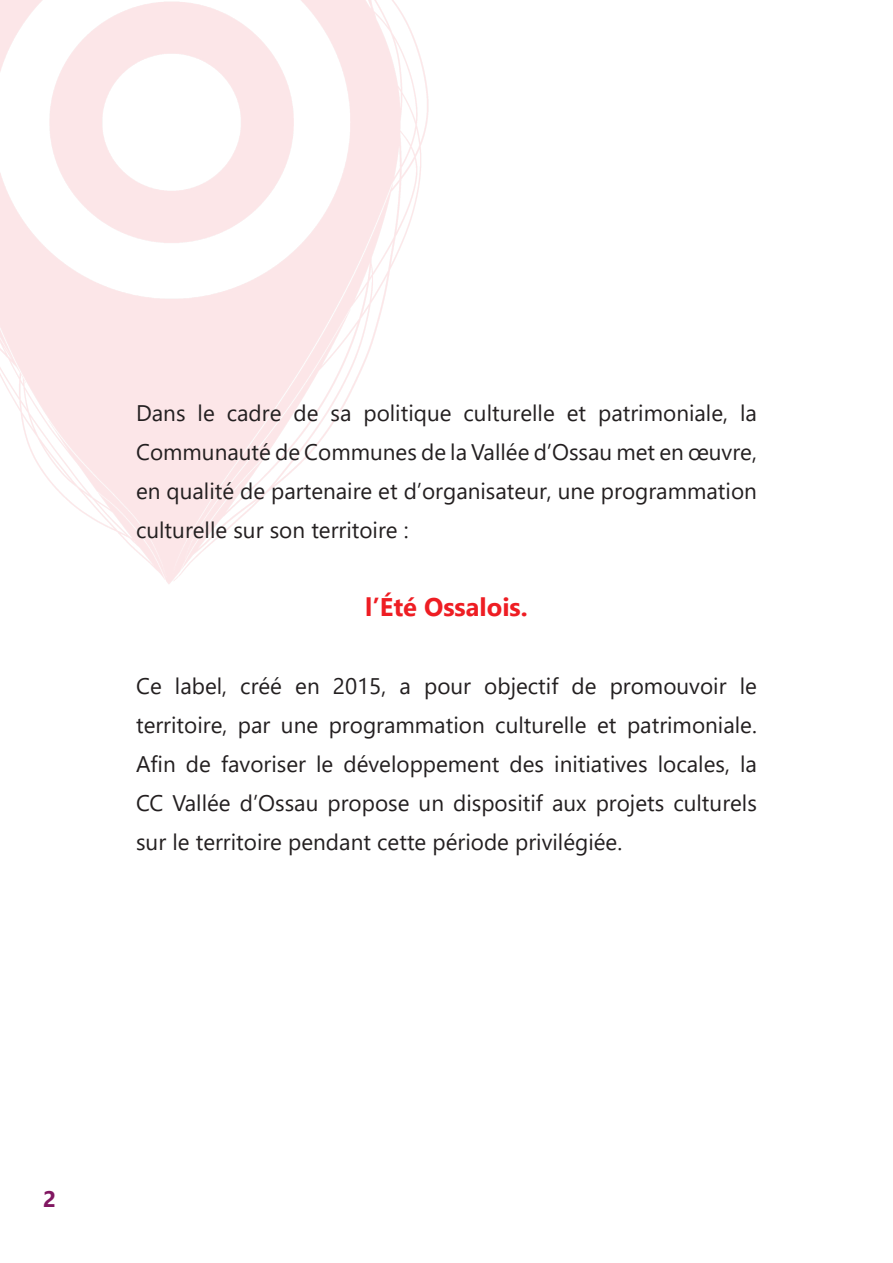
<style>
.page{position:relative;width:893px;height:1263px;background:#fff}
.page>*{position:absolute;margin:0;border:0;box-sizing:border-box;transform-origin:0 0}
.t1{font:700 25.5px "Segoe UI";color:#ee1d23}
.t2{font:22.5px/39px "Segoe UI";color:#231f20;text-align:justify}
.t3{font:700 22.5px "Segoe UI";color:#811761}
</style>
<div class="page">
<img style="left:0;top:0;width:429px;height:584px">
<p class="t2" style="left:136px;top:391px;width:622px">Dans le cadre de sa politique culturelle et patrimoniale, la Communauté de Communes de la Vallée d’Ossau met en œuvre, en qualité de partenaire et d’organisateur, une programmation culturelle sur son territoire :</p>
<p class="t1" style="left:365px;top:583px;width:164px">l’Été Ossalois.</p>
<p class="t2" style="left:136px;top:664px;width:622px">Ce label, créé en 2015, a pour objectif de promouvoir le territoire, par une programmation culturelle et patrimoniale.<br>Afin de favoriser le développement des initiatives locales, la CC Vallée d’Ossau propose un dispositif aux projets culturels sur le territoire pendant cette période privilégiée.</p>
<p class="t3" style="left:43px;top:1178px;width:14px">2</p>
</div>
